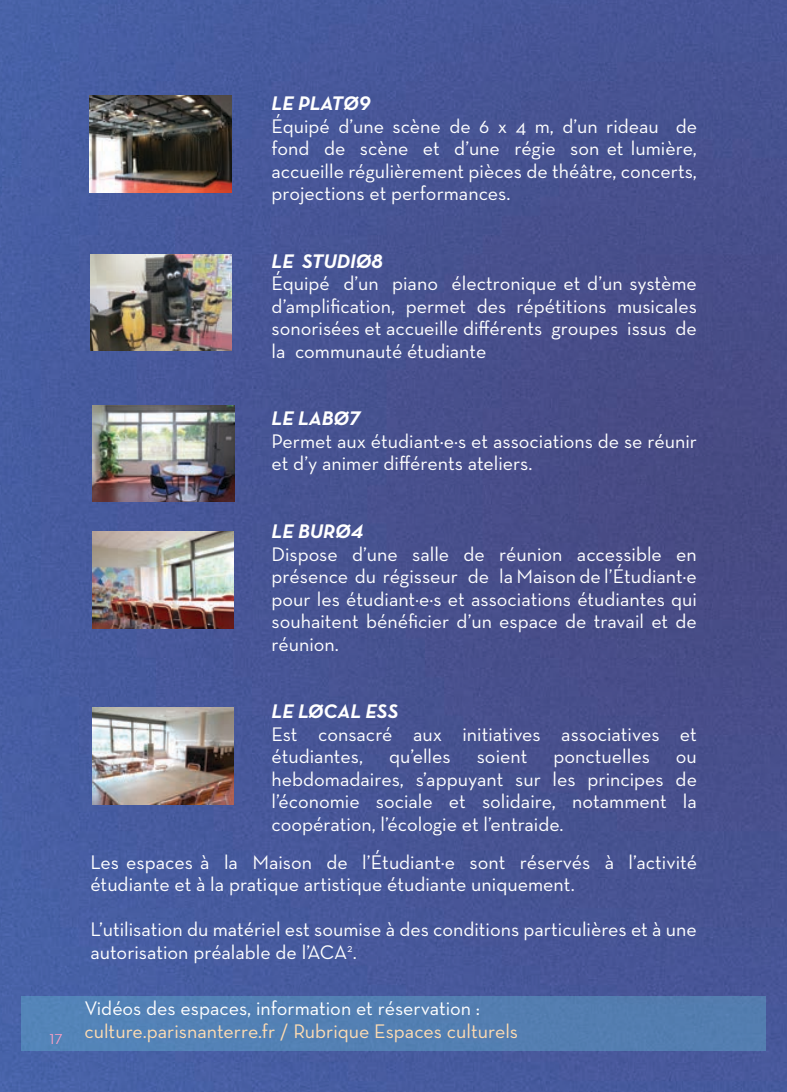
<style>
.page{position:relative;width:787px;height:1092px;background:#fff}
.page>*{position:absolute;margin:0;border:0;box-sizing:border-box;transform-origin:0 0}
.t1{font:20px/22.5px "Neutra Text";color:#fff;text-align:justify}
.t2{font:20px "Neutra Text";color:#ffdcb1}
.t3{font:20px "Neutra Text Bold Italic Alt";color:#fff}
.Titre_1{font:20px "Neutra Text Light SC";color:#f497bf}
</style>
<div class="page">
<img style="left:0;top:0;width:787px;height:1091px">
<div style="left:21px;top:996px;width:744px;height:54px;background:#537fb2"></div>
<img style="left:89px;top:96px;width:142px;height:96px">
<img style="left:90px;top:254px;width:142px;height:97px">
<img style="left:92px;top:406px;width:142px;height:95px">
<img style="left:92px;top:531px;width:142px;height:97px">
<img style="left:92px;top:707px;width:142px;height:97px">
<p class="Titre_1" style="left:50px;top:1024px;width:15px">17</p>
<p class="t3" style="left:271px;top:91px;width:100px">LE PLATØ9</p>
<p class="t1" style="left:271px;top:114px;width:427px">Équipé d’une scène de 6 x 4 m, d’un rideau de fond de scène et d’une régie son et lumière, accueille régulièrement pièces de théâtre, concerts, projections et performances.</p>
<p class="t3" style="left:271px;top:248px;width:113px">LE STUDIØ8</p>
<p class="t1" style="left:271px;top:272px;width:427px">Équipé d’un piano électronique et d’un système d’amplification, permet des répétitions musicales sonorisées et accueille différents groupes issus de la communauté étudiante</p>
<p class="t3" style="left:271px;top:406px;width:90px">LE LABØ7</p>
<p class="t1" style="left:271px;top:429px;width:427px">Permet aux étudiant·e·s et associations de se réunir et d’y animer différents ateliers.</p>
<p class="t3" style="left:271px;top:518px;width:93px">LE BURØ4</p>
<p class="t1" style="left:271px;top:542px;width:427px">Dispose d’une salle de réunion accessible en présence du régisseur de la Maison de l’Étudiant·e pour les étudiant·e·s et associations étudiantes qui souhaitent bénéficier d’un espace de travail et de réunion.</p>
<p class="t3" style="left:271px;top:698px;width:128px">LE LØCAL ESS</p>
<p class="t1" style="left:271px;top:722px;width:427px">Est consacré aux initiatives associatives et étudiantes,</p>
<p class="t1" style="left:389px;top:744px;width:63px">qu’elles</p>
<p class="t1" style="left:477px;top:744px;width:52px">soient</p>
<p class="t1" style="left:553px;top:744px;width:98px">ponctuelles</p>
<p class="t1" style="left:271px;top:744px;width:427px;text-indent:404px">ou hebdomadaires, s’appuyant sur les principes de l’économie sociale et solidaire, notamment la coopération, l’écologie et l’entraide.</p>
<p class="t1" style="left:90px;top:850px;width:608px">Les espaces à la Maison de l’Étudiant·e sont réservés à l’activité étudiante et à la pratique artistique étudiante uniquement.</p>
<p class="t1" style="left:90px;top:917px;width:608px">L’utilisation du matériel est soumise à des conditions particulières et à une autorisation préalable de l’ACA<sup>2</sup>.</p>
<p class="t1" style="left:84px;top:996px;width:397px">Vidéos des espaces, information et réservation :</p>
<p class="t2" style="left:84px;top:1018px;width:435px">culture.parisnanterre.fr / Rubrique Espaces culturels</p>
</div>
